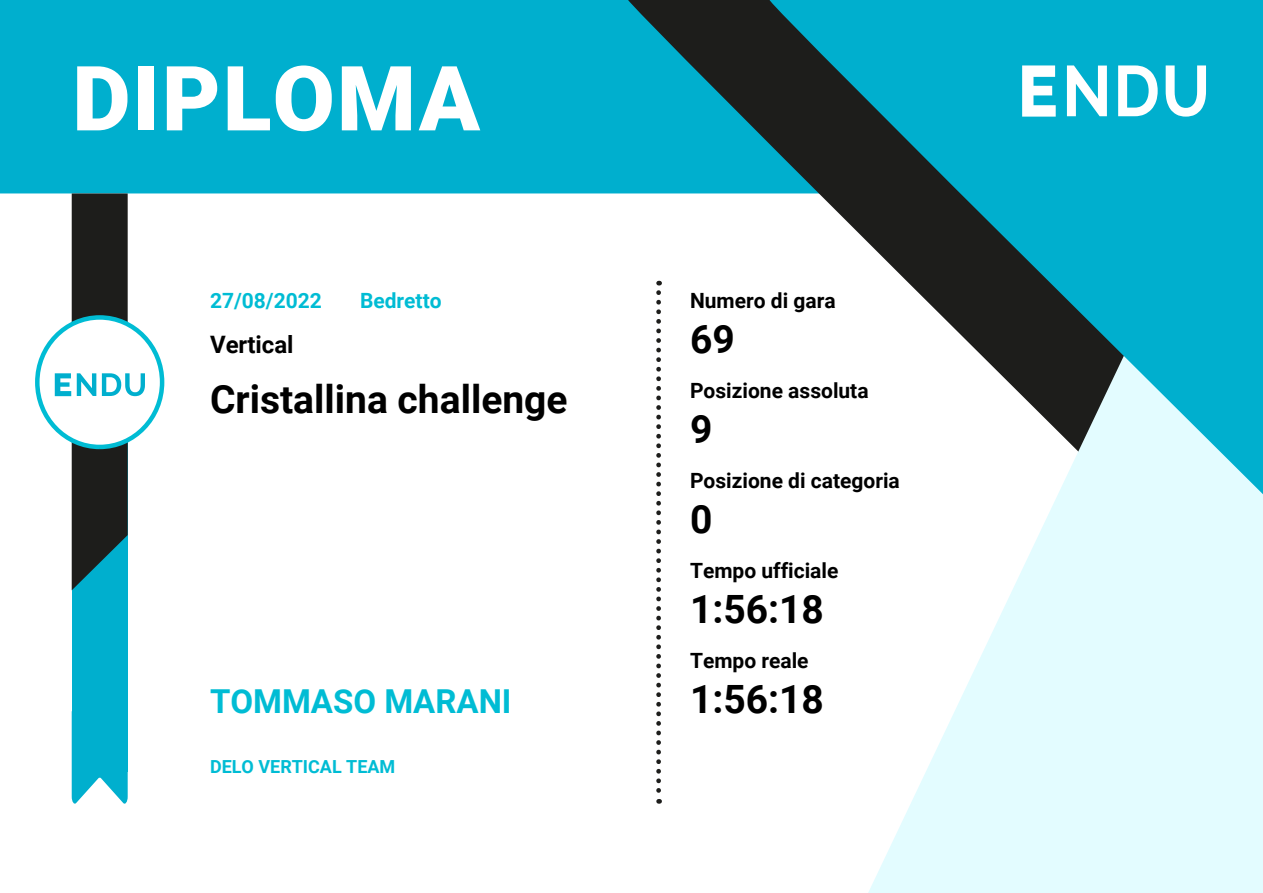
<style>
.page{position:relative;width:1263px;height:893px;background:#fff}
.page>*{position:absolute;margin:0;border:0;box-sizing:border-box;transform-origin:0 0}
.t1{font:900 90px "Roboto";letter-spacing:.025em;color:#fff}
.t2{font:700 39px "Roboto";color:#000}
.t3{font:700 33px "Roboto";color:#00bcd4}
.t4{font:700 24px "Roboto";color:#000}
.t5{font:700 21px "Roboto";color:#000}
.t6{font:700 21px "Roboto";color:#00bcd4}
.t7{font:700 18px "Roboto";color:#00bcd4}
</style>
<div class="page">
<div style="left:0;top:0;width:619px;height:193px;background:#00afce"></div>
<svg style="left:619px;top:0;width:144px;height:293px"></svg>
<svg style="left:868px;top:600px;width:395px;height:293px;fill:#e3fcff"></svg>
<svg style="left:763px;top:0;width:500px;height:600px"></svg>
<svg style="left:656px;top:293px;width:5px;height:511px"></svg>
<div style="left:72px;top:388px;width:56px;height:384px;background:#00afce"></div>
<svg style="left:72px;top:772px;width:56px;height:32px"></svg>
<svg style="left:35px;top:315px;width:129px;height:134px"></svg>
<svg style="left:55px;top:193px;width:90px;height:397px"></svg>
<svg style="left:1022px;top:65px;width:184px;height:52px"></svg>
<h1 class="t1" style="left:72px;top:47px;width:409px">DIPLOMA</h1>
<p class="t6" style="left:210px;top:292px;width:113px">27/08/2022</p>
<p class="t6" style="left:360px;top:292px;width:83px">Bedretto</p>
<p class="t4" style="left:210px;top:335px;width:85px">Vertical</p>
<h2 class="t2" style="left:210px;top:384px;width:359px">Cristallina challenge</h2>
<h3 class="t3" style="left:210px;top:688px;width:303px">TOMMASO MARANI</h3>
<p class="t7" style="left:210px;top:759px;width:187px">DELO VERTICAL TEAM</p>
<p class="t5" style="left:690px;top:292px;width:147px">Numero di gara</p>
<h2 class="t2" style="left:690px;top:324px;width:46px">69</h2>
<p class="t5" style="left:690px;top:382px;width:180px">Posizione assoluta</p>
<h2 class="t2" style="left:690px;top:414px;width:24px">9</h2>
<p class="t5" style="left:690px;top:472px;width:211px">Posizione di categoria</p>
<h2 class="t2" style="left:690px;top:504px;width:24px">0</h2>
<p class="t5" style="left:690px;top:562px;width:150px">Tempo ufficiale</p>
<h2 class="t2" style="left:690px;top:594px;width:135px">1:56:18</h2>
<p class="t5" style="left:690px;top:652px;width:120px">Tempo reale</p>
<h2 class="t2" style="left:690px;top:684px;width:135px">1:56:18</h2>
</div>
